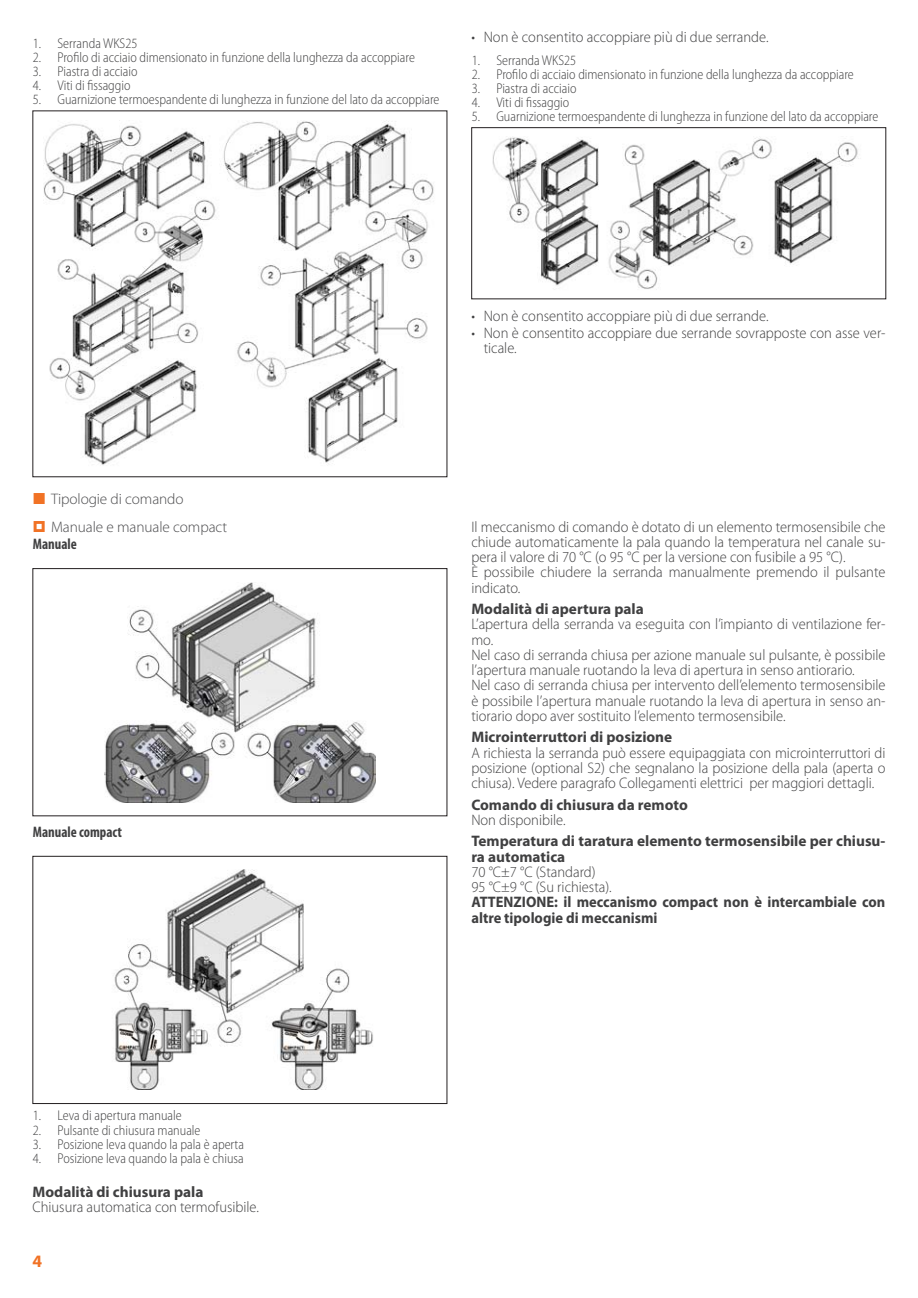
<style>
.page{position:relative;width:918px;height:1298px;background:#fff}
.page>*{position:absolute;margin:0;border:0;box-sizing:border-box;transform-origin:0 0}
.t1{font:700 17.4px "Myriad Pro";color:#f17225}
.t2{font:300 15.2px/15.2px "Myriad Pro";color:#404041;scale:.95 1}
.t3{font:700 15.2px/15.2px "Myriad Pro";color:#404041}
.t4{font:700 15.2px/15.2px "Myriad Pro";color:#404041;scale:.95 1}
.t5{font:300 15.2px/27.6px "Myriad Pro";letter-spacing:-.005em;color:#4c4c4e}
.t6{font:700 condensed 15.2px "Myriad Pro";color:#404041;scale:.95 1}
.t7{font:300 semi-condensed 14.2px "Myriad Pro";color:#404041;scale:.95 1}
</style>
<div class="page">
<img style="left:43px;top:120px;width:391px;height:345px">
<img style="left:492px;top:137px;width:367px;height:152px">
<div style="left:471px;top:127px;width:415px;height:172px;border:1px solid #231f20"></div>
<img style="left:105px;top:582px;width:270px;height:220px">
<div style="left:33px;top:568px;width:414px;height:248px;border:1px solid #231f20"></div>
<img style="left:114px;top:870px;width:259px;height:220px">
<div style="left:33px;top:856px;width:414px;height:248px;border:1px solid #231f20"></div>
<p class="t7" style="left:33px;top:38px;width:112px">1. Serranda WKS25</p>
<p class="t7" style="left:33px;top:52px;width:404px">2. Profilo di acciaio dimensionato in funzione della lunghezza da accoppiare</p>
<p class="t7" style="left:33px;top:66px;width:112px">3. Piastra di acciaio</p>
<p class="t7" style="left:33px;top:80px;width:104px">4. Viti di fissaggio</p>
<p class="t7" style="left:33px;top:94px;width:430px">5. Guarnizione termoespandente di lunghezza in funzione del lato da accoppiare</p>
<p class="t2" style="left:471px;top:31px;width:314px">• Non è consentito accoppiare più di due serrande.</p>
<p class="t7" style="left:472px;top:54px;width:112px">1. Serranda WKS25</p>
<p class="t7" style="left:472px;top:69px;width:404px">2. Profilo di acciaio dimensionato in funzione della lunghezza da accoppiare</p>
<p class="t7" style="left:472px;top:83px;width:112px">3. Piastra di acciaio</p>
<p class="t7" style="left:472px;top:97px;width:104px">4. Viti di fissaggio</p>
<p class="t7" style="left:472px;top:111px;width:430px">5. Guarnizione termoespandente di lunghezza in funzione del lato da accoppiare</p>
<p class="t5" style="left:51px;top:486px;width:178px">Tipologie di comando<br>Manuale e manuale compact</p>
<p class="t6" style="left:33px;top:538px;width:48px">Manuale</p>
<p class="t6" style="left:33px;top:826px;width:95px">Manuale compact</p>
<p class="t7" style="left:33px;top:1110px;width:158px">1. Leva di apertura manuale</p>
<p class="t7" style="left:33px;top:1124px;width:178px">2. Pulsante di chiusura manuale</p>
<p class="t7" style="left:33px;top:1139px;width:224px">3. Posizione leva quando la pala è aperta</p>
<p class="t7" style="left:33px;top:1153px;width:223px">4. Posizione leva quando la pala è chiusa</p>
<p class="t3" style="left:33px;top:1186px;width:173px">Modalità di chiusura pala</p>
<p class="t2" style="left:33px;top:1201px;width:240px">Chiusura automatica con termofusibile.</p>
<p class="t1" style="left:33px;top:1255px;width:11px">4</p>
<p class="t2" style="left:471px;top:309px;width:314px">• Non è consentito accoppiare più di due serrande.</p>
<p class="t2" style="left:484px;top:327px;width:424px;text-indent:-12px">• Non è consentito accoppiare due serrande sovrapposte con asse ver&shy;ticale.</p>
<p class="t2" style="left:471px;top:520px;width:437px">Il meccanismo di comando è dotato di un elemento termosensibile che chiude automaticamente la pala quando la temperatura nel canale su&shy;pera il valore di 70 °C (o 95 °C per la versione con fusibile a 95 °C).<br>È possibile chiudere la serranda manualmente premendo il pulsante indicato.</p>
<p class="t3" style="left:471px;top:602px;width:174px">Modalità di apertura pala</p>
<p class="t2" style="left:471px;top:618px;width:437px">L’apertura della serranda va eseguita con l’impianto di ventilazione fer&shy;mo.<br>Nel caso di serranda chiusa per azione manuale sul pulsante, è possibile l’apertura manuale ruotando la leva di apertura in senso antiorario.<br>Nel caso di serranda chiusa per intervento dell’elemento termosensibile è possibile l’apertura manuale ruotando la leva di apertura in senso an&shy;tiorario dopo aver sostituito l’elemento termosensibile.</p>
<p class="t3" style="left:471px;top:731px;width:202px">Microinterruttori di posizione</p>
<p class="t2" style="left:471px;top:746px;width:437px;text-align:justify">A richiesta la serranda può essere equipaggiata con microinterruttori di posizione (optional S2) che segnalano la posizione della pala (aperta o chiusa). Vedere paragrafo Collegamenti elettrici per maggiori dettagli.</p>
<p class="t3" style="left:471px;top:798px;width:218px">Comando di chiusura da remoto</p>
<p class="t2" style="left:471px;top:813px;width:101px">Non disponibile.</p>
<p class="t3" style="left:471px;top:835px;width:416px">Temperatura di taratura elemento termosensibile per chiusu&shy;ra automatica</p>
<p class="t2" style="left:471px;top:865px;width:149px">70 °C±7 °C (Standard)<br>95 °C±9 °C (Su richiesta).</p>
<p class="t4" style="left:471px;top:896px;width:437px">ATTENZIONE: il meccanismo compact non è intercambiale con altre tipologie di meccanismi</p>
</div>
